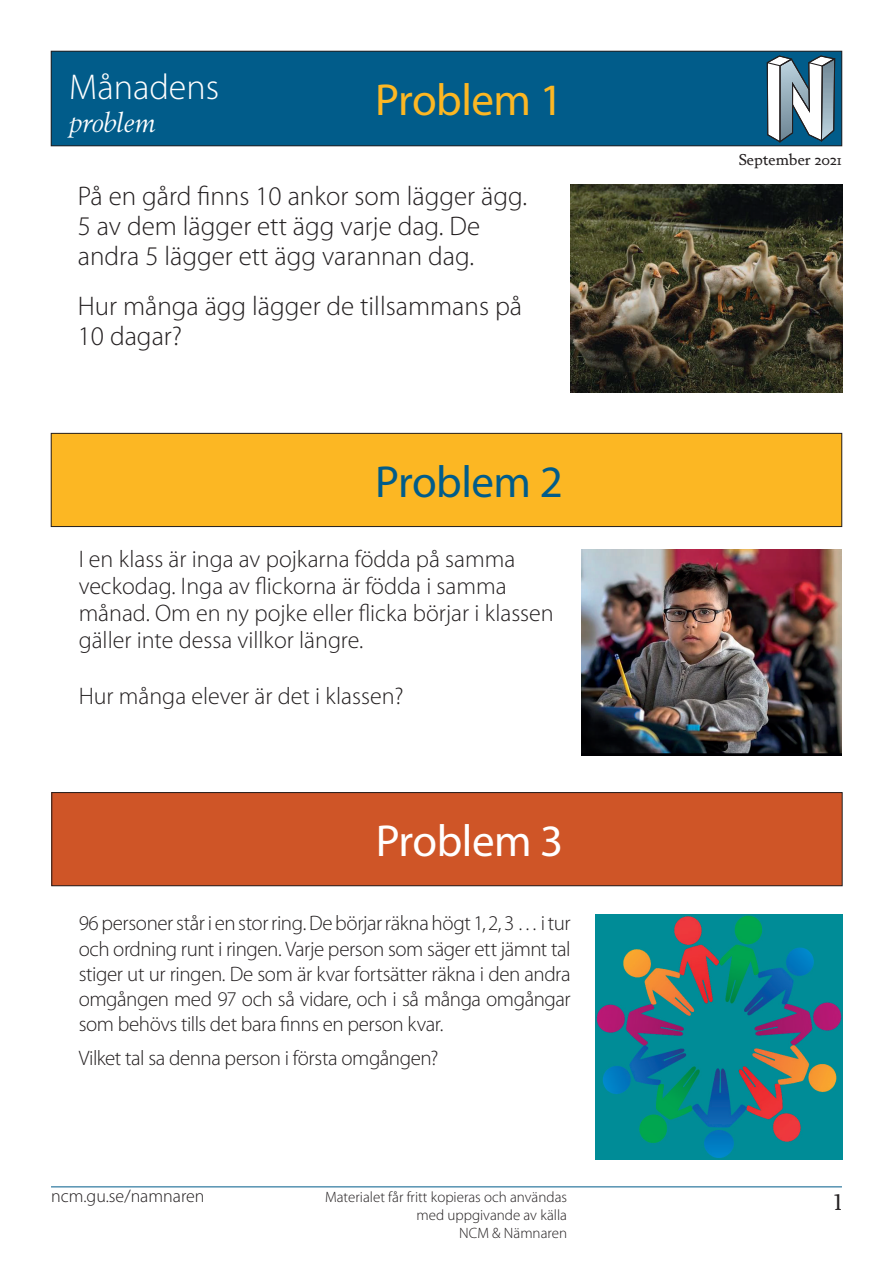
<style>
.page{position:relative;width:893px;height:1263px;background:#fff}
.page>*{position:absolute;margin:0;border:0;box-sizing:border-box;transform-origin:0 0}
.t1{font:45px "Myriad Pro";letter-spacing:-.01em;color:#fcb723}
.t2{font:45px "Myriad Pro";letter-spacing:-.01em;color:#015c8a}
.t3{font:45px "Myriad Pro";letter-spacing:-.01em;color:#fff}
.t4{font:300 36px "Myriad Pro";color:#fff}
.t5{font:300 27px/30px "Myriad Pro";color:#231f20}
.t6{font:italic 27px "Berling Nova Display Pro";color:#fff}
.t7{font:300 24px/27px "Myriad Pro";color:#231f20}
.t8{font:22.5px "Berling Nova Text Pro";color:#231f20}
.t9{font:300 21px/25.2px "Myriad Pro";letter-spacing:-.02em;color:#231f20;text-align:justify}
.t10{font:300 18px "Myriad Pro";color:#231f20}
.t11{font:300 15px/18px "Myriad Pro";color:#231f20;text-align:right}
.t12{font:15px "Berling Nova Text Pro";color:#231f20}
</style>
<div class="page">
<hr style="left:51px;top:1186px;width:791px;height:1px;background:#015c8a">
<div style="left:51px;top:51px;width:791px;height:95px;background:#015c8a"></div>
<div style="left:51px;top:51px;width:791px;height:95px;border:1px solid #231f20"></div>
<div style="left:51px;top:433px;width:791px;height:93px;background:#fcb723"></div>
<div style="left:51px;top:433px;width:791px;height:94px;border:1px solid #231f20"></div>
<div style="left:52px;top:792px;width:790px;height:94px;background:#cf5527"></div>
<div style="left:52px;top:792px;width:790px;height:94px;border:1px solid #231f20"></div>
<svg style="left:766px;top:55px;width:69px;height:88px"></svg>
<img style="left:570px;top:185px;width:272px;height:208px">
<img style="left:582px;top:549px;width:259px;height:206px">
<img style="left:595px;top:915px;width:247px;height:245px">
<h2 class="t4" style="left:69px;top:67px;width:152px">Månadens</h2>
<p class="t6" style="left:69px;top:107px;width:88px">problem</p>
<h1 class="t1" style="left:375px;top:76px;width:189px">Problem 1</h1>
<p class="t5" style="left:78px;top:182px;width:451px">På en gård finns 10 ankor som lägger ägg.<br>5 av dem lägger ett ägg varje dag. De andra 5 lägger ett ägg varannan dag.</p>
<p class="t5" style="left:78px;top:292px;width:446px">Hur många ägg lägger de tillsammans på<br>10 dagar?</p>
<h1 class="t2" style="left:375px;top:457px;width:189px">Problem 2</h1>
<p class="t7" style="left:79px;top:546px;width:477px">I en klass är inga av pojkarna födda på samma veckodag. Inga av flickorna är födda i samma månad. Om en ny pojke eller flicka börjar i klassen gäller inte dessa villkor längre.</p>
<p class="t7" style="left:79px;top:683px;width:327px">Hur många elever är det i klassen?</p>
<h1 class="t3" style="left:376px;top:816px;width:189px">Problem 3</h1>
<p class="t9" style="left:79px;top:911px;width:494px">96 personer står i en stor ring. De börjar räkna högt 1, 2, 3 … i tur och ordning runt i ringen. Varje person som säger ett jämnt tal stiger ut ur ringen. De som är kvar fortsätter räkna i den andra omgången med 97 och så vidare, och i så många omgångar som behövs tills det bara finns en person kvar.</p>
<p class="t9" style="left:79px;top:1046px;width:361px">Vilket tal sa denna person i första omgången?</p>
<p class="t12" style="left:739px;top:150px;width:105px">September 2021</p>
<p class="t10" style="left:51px;top:1186px;width:155px">ncm.gu.se/namnaren</p>
<p class="t11" style="left:325px;top:1188px;width:244px">Materialet får fritt kopieras och användas med uppgivande av källa<br>NCM &amp; Nämnaren</p>
<p class="t8" style="left:834px;top:1188px;width:10px">1</p>
</div>
